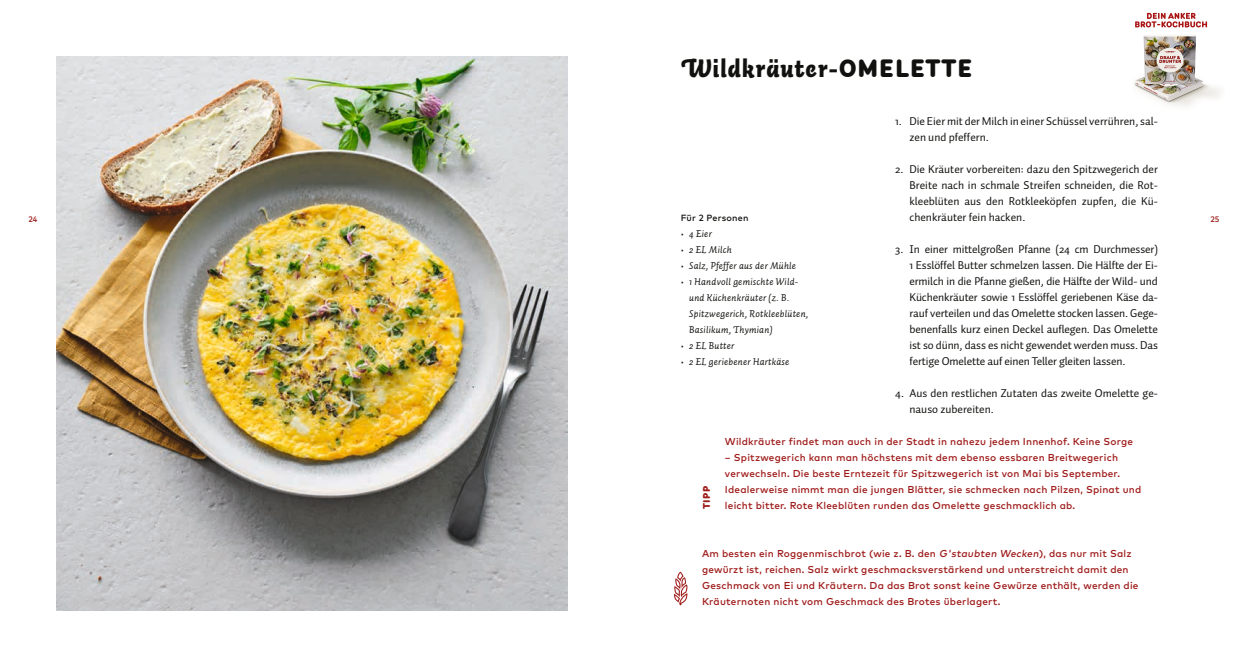
<style>
.page{position:relative;width:1248px;height:667px;background:#fff}
.page>*{position:absolute;margin:0;border:0;box-sizing:border-box;transform-origin:0 0}
.t1{font:25px "Auto Pro Black Italic 3";letter-spacing:.04em;color:#11110f}
.t2{font:11.5px/16px "Auto Pro";color:#11110f}
.t3{font:500 10px/16px "Mark Pro";letter-spacing:.02em;color:#9e1b1a}
.t4{font:10px/16px "Auto Pro Regular Italic 2";letter-spacing:.02em;color:#11110f}
.t5{font:700 10px "Ankerbrot";color:#9e1b1a}
.t6{font:500 9px "Mark Pro";letter-spacing:.02em;color:#11110f}
.t7{font:500 8px "Mark Pro";color:#9e1b1a}
.s1{font-family:"Ankerbrot";font-weight:700}
</style>
<div class="page">
<img style="left:57px;top:57px;width:510px;height:552px">
<svg style="left:674px;top:571px;width:13px;height:34px"></svg>
<img style="left:1134px;top:12px;width:87px;height:94px">
<h1 class="t1" style="left:680px;top:53px;width:292px">Wildkräuter-<span class="s1">OMELETTE</span></h1>
<p class="t2" style="left:909px;top:112px;width:250px;text-indent:-14px">1. Die Eier mit der Milch in einer Schüssel verrühren, sal&shy;zen und pfeffern.</p>
<p class="t2" style="left:909px;top:160px;width:250px;text-align:justify;text-indent:-14px">2. Die Kräuter vorbereiten: dazu den Spitzwegerich der Breite nach in schmale Streifen schneiden, die Rot&shy;kleeblüten aus den Rotkleeköpfen zupfen, die Kü&shy;chenkräuter fein hacken.</p>
<p class="t2" style="left:909px;top:240px;width:250px;text-align:justify;text-indent:-14px">3. In einer mittelgroßen Pfanne (24 cm Durchmesser)<br>1 Esslöffel Butter schmelzen lassen. Die Hälfte der Ei&shy;ermilch in die Pfanne gießen, die Hälfte der Wild- und Küchenkräuter sowie 1 Esslöffel geriebenen Käse da&shy;rauf verteilen und das Omelette stocken lassen. Gege&shy;benenfalls kurz einen Deckel auflegen. Das Omelette ist so dünn, dass es nicht gewendet werden muss. Das fertige Omelette auf einen Teller gleiten lassen.</p>
<p class="t2" style="left:909px;top:384px;width:250px;text-indent:-14px">4. Aus den restlichen Zutaten das zweite Omelette ge&shy;nauso zubereiten.</p>
<p class="t6" style="left:680px;top:211px;width:69px">Für 2 Personen</p>
<p class="t4" style="left:680px;top:225px;width:33px">• 4 Eier</p>
<p class="t4" style="left:680px;top:241px;width:53px">• 2 EL Milch</p>
<p class="t4" style="left:680px;top:257px;width:117px">• Salz, Pfeffer aus der Mühle</p>
<p class="t4" style="left:689px;top:273px;width:121px;text-indent:-8px">• 1 Handvoll gemischte Wild&shy;und Küchenkräuter (z. B.<br>Spitzwegerich, Rotkleeblüten,<br>Basilikum, Thymian)</p>
<p class="t4" style="left:680px;top:337px;width:55px">• 2 EL Butter</p>
<p class="t4" style="left:680px;top:353px;width:110px">• 2 EL geriebener Hartkäse</p>
<p class="t7" style="left:28px;top:213px;width:11px">24</p>
<p class="t7" style="left:1210px;top:213px;width:11px">25</p>
<p class="t3" style="left:725px;top:432px;width:409px">Wildkräuter findet man auch in der Stadt in nahezu jedem Innenhof. Keine Sorge</p>
<p class="t3" style="left:725px;top:448px;width:418px">– Spitzwegerich kann man höchstens mit dem ebenso essbaren Breitwegerich verwechseln. Die beste Erntezeit für Spitzwegerich ist von Mai bis September.<br>Idealerweise nimmt man die jungen Blätter, sie schmecken nach Pilzen, Spinat und leicht bitter. Rote Kleeblüten runden das Omelette geschmacklich ab.</p>
<p class="t3" style="left:702px;top:544px;width:438px">Am besten ein Roggenmischbrot (wie z. B. den G'staubten Wecken), das nur mit Salz gewürzt ist, reichen. Salz wirkt geschmacksverstärkend und unterstreicht damit den Geschmack von Ei und Kräutern. Da das Brot sonst keine Gewürze enthält, werden die Kräuternoten nicht vom Geschmack des Brotes überlagert.</p>
<p class="t5" style="left:700px;top:509px;width:24px;rotate:-90deg">TIPP</p>
</div>
